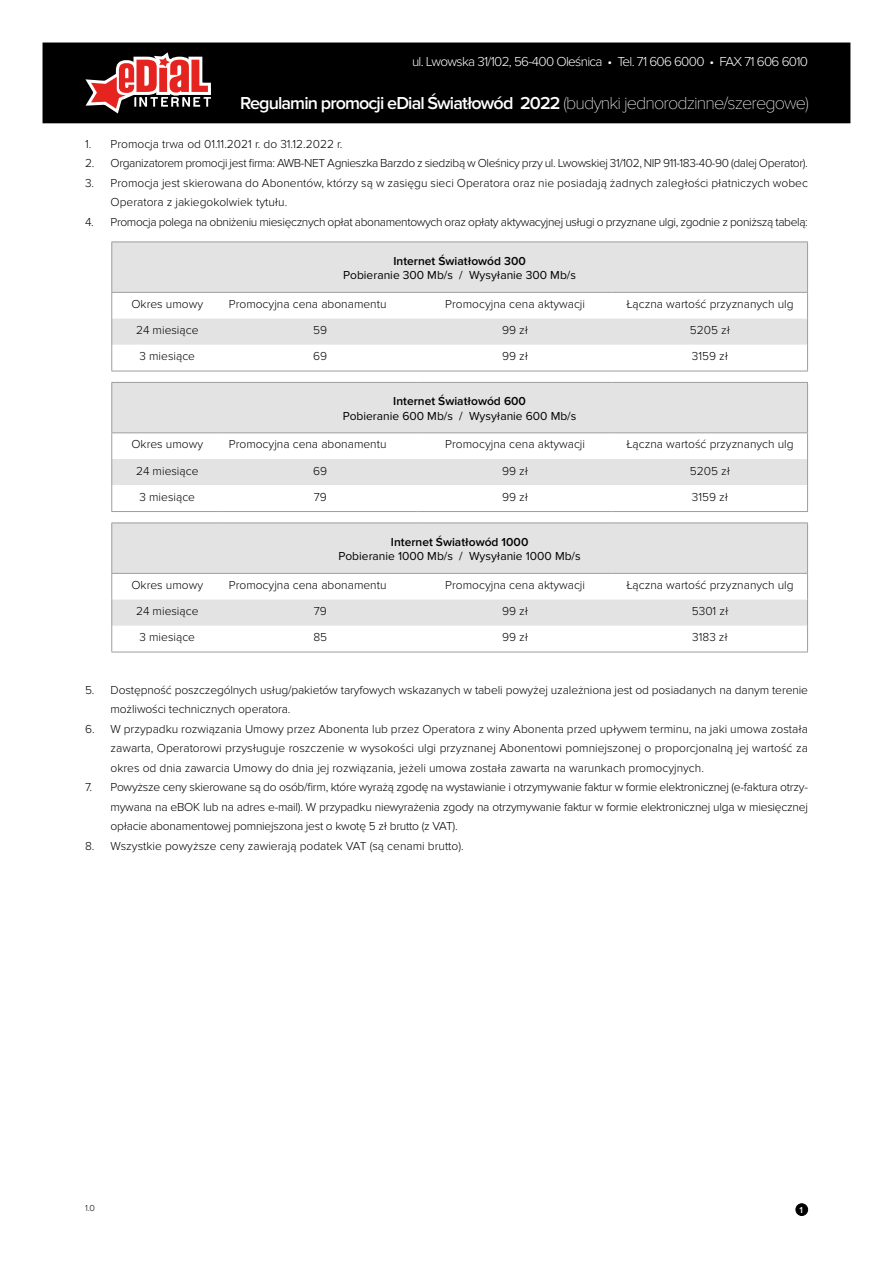
<style>
.page{position:relative;width:893px;height:1263px;background:#fff}
.page>*{position:absolute;margin:0;border:0;box-sizing:border-box;transform-origin:0 0}
.t1{font:600 18px "Proxima Nova";letter-spacing:-.05em;color:#fff}
.t2{font:300 13.5px "Proxima Nova";letter-spacing:-.05em;color:#fff}
.t3{font:300 12px/19.5px "Proxima Nova";color:#000}
.t4{font:300 12px "Proxima Nova";letter-spacing:-.03em;color:#000}
.t5{font:12px "Proxima Nova";color:#000}
.t6{font:600 12px "Proxima Nova";color:#000}
.t7{font:300 9px "Proxima Nova";color:#000}
.t8{font:600 9px "Proxima Nova";color:#fff}
.s1{font-family:"Proxima Nova T";font-weight:100}
</style>
<div class="page">
<div style="left:796px;top:1204px;width:12px;height:11px;background:#000;border-radius:50%"></div>
<div style="left:796px;top:1203px;width:12px;height:13px;border:1px solid #000;border-radius:50%"></div>
<div style="left:112px;top:243px;width:695px;height:49px;background:#e3e3e3"></div>
<hr style="left:111px;top:371px;width:112px;height:1px;background:#9d9d9c">
<hr style="left:223px;top:371px;width:195px;height:1px;background:#9d9d9c">
<hr style="left:418px;top:371px;width:195px;height:1px;background:#9d9d9c">
<hr style="left:613px;top:371px;width:195px;height:1px;background:#9d9d9c">
<svg style="left:111px;top:293px;width:697px;height:78px"></svg>
<hr style="left:111px;top:242px;width:112px;height:1px;background:#9d9d9c">
<hr style="left:111px;top:242px;width:1px;height:50px;background:#9d9d9c">
<hr style="left:223px;top:242px;width:195px;height:1px;background:#9d9d9c">
<hr style="left:418px;top:242px;width:195px;height:1px;background:#9d9d9c">
<hr style="left:613px;top:242px;width:195px;height:1px;background:#9d9d9c">
<hr style="left:807px;top:242px;width:1px;height:50px;background:#9d9d9c">
<hr style="left:111px;top:292px;width:112px;height:1px;background:#9d9d9c">
<hr style="left:223px;top:292px;width:195px;height:1px;background:#9d9d9c">
<hr style="left:418px;top:292px;width:195px;height:1px;background:#9d9d9c">
<hr style="left:613px;top:292px;width:195px;height:1px;background:#9d9d9c">
<div style="left:43px;top:43px;width:807px;height:80px;background:#000"></div>
<svg style="left:85px;top:52px;width:126px;height:62px"></svg>
<div style="left:112px;top:383px;width:695px;height:49px;background:#e3e3e3"></div>
<hr style="left:111px;top:511px;width:112px;height:1px;background:#9d9d9c">
<hr style="left:223px;top:511px;width:195px;height:1px;background:#9d9d9c">
<hr style="left:418px;top:511px;width:195px;height:1px;background:#9d9d9c">
<hr style="left:613px;top:511px;width:195px;height:1px;background:#9d9d9c">
<svg style="left:111px;top:433px;width:697px;height:78px"></svg>
<hr style="left:111px;top:382px;width:112px;height:1px;background:#9d9d9c">
<hr style="left:111px;top:383px;width:1px;height:49px;background:#9d9d9c">
<hr style="left:223px;top:382px;width:195px;height:1px;background:#9d9d9c">
<hr style="left:418px;top:382px;width:195px;height:1px;background:#9d9d9c">
<hr style="left:613px;top:382px;width:195px;height:1px;background:#9d9d9c">
<hr style="left:807px;top:383px;width:1px;height:49px;background:#9d9d9c">
<hr style="left:111px;top:432px;width:112px;height:1px;background:#9d9d9c">
<hr style="left:223px;top:432px;width:195px;height:1px;background:#9d9d9c">
<hr style="left:418px;top:432px;width:195px;height:1px;background:#9d9d9c">
<hr style="left:613px;top:432px;width:195px;height:1px;background:#9d9d9c">
<div style="left:112px;top:523px;width:695px;height:50px;background:#e3e3e3"></div>
<hr style="left:111px;top:652px;width:112px;height:1px;background:#9d9d9c">
<hr style="left:223px;top:652px;width:195px;height:1px;background:#9d9d9c">
<hr style="left:418px;top:652px;width:195px;height:1px;background:#9d9d9c">
<hr style="left:613px;top:652px;width:195px;height:1px;background:#9d9d9c">
<svg style="left:111px;top:574px;width:697px;height:78px"></svg>
<hr style="left:111px;top:522px;width:112px;height:1px;background:#9d9d9c">
<hr style="left:111px;top:523px;width:1px;height:50px;background:#9d9d9c">
<hr style="left:223px;top:522px;width:195px;height:1px;background:#9d9d9c">
<hr style="left:418px;top:522px;width:195px;height:1px;background:#9d9d9c">
<hr style="left:613px;top:522px;width:195px;height:1px;background:#9d9d9c">
<hr style="left:807px;top:523px;width:1px;height:50px;background:#9d9d9c">
<hr style="left:111px;top:573px;width:112px;height:1px;background:#9d9d9c">
<hr style="left:223px;top:573px;width:195px;height:1px;background:#9d9d9c">
<hr style="left:418px;top:573px;width:195px;height:1px;background:#9d9d9c">
<hr style="left:613px;top:573px;width:195px;height:1px;background:#9d9d9c">
<p class="t2" style="left:412px;top:54px;width:398px">ul. Lwowska 31/102, 56-400 Oleśnica • Tel. 71 606 6000 • FAX 71 606 6010</p>
<p class="t1" style="left:240px;top:93px;width:570px">Regulamin promocji eDial Światłowód 2022 <span class="s1">(budynki jednorodzinne/szeregowe)</span></p>
<p class="t3" style="left:85px;top:134px;width:259px">1. Promocja trwa od 01.11.2021 r. do 31.12.2022 r.</p>
<p class="t4" style="left:85px;top:156px;width:724px">2. Organizatorem promocji jest firma: AWB-NET Agnieszka Barzdo z siedzibą w Oleśnicy przy ul. Lwowskiej 31/102, NIP 911-183-40-90 (dalej Operator).</p>
<p class="t3" style="left:111px;top:173px;width:699px;text-indent:-26px">3. Promocja jest skierowana do Abonentów, którzy są w zasięgu sieci Operatora oraz nie posiadają żadnych zaległości płatniczych wobec<br>Operatora z jakiegokolwiek tytułu.</p>
<p class="t4" style="left:85px;top:215px;width:724px">4. Promocja polega na obniżeniu miesięcznych opłat abonamentowych oraz opłaty aktywacyjnej usługi o przyznane ulgi, zgodnie z poniższą tabelą:</p>
<p class="t6" style="left:393px;top:254px;width:134px">Internet Światłowód 300</p>
<p class="t5" style="left:343px;top:268px;width:234px">Pobieranie 300 Mb/s / Wysyłanie 300 Mb/s</p>
<p class="t3" style="left:131px;top:294px;width:73px">Okres umowy</p>
<p class="t3" style="left:229px;top:294px;width:159px">Promocyjna cena abonamentu</p>
<p class="t3" style="left:445px;top:294px;width:141px">Promocyjna cena aktywacji</p>
<p class="t3" style="left:626px;top:294px;width:169px">Łączna wartość przyznanych ulg</p>
<p class="t3" style="left:136px;top:320px;width:64px">24 miesiące</p>
<p class="t3" style="left:313px;top:320px;width:15px">59</p>
<p class="t3" style="left:502px;top:320px;width:28px">99 zł</p>
<p class="t3" style="left:690px;top:320px;width:42px">5205 zł</p>
<p class="t3" style="left:140px;top:347px;width:57px">3 miesiące</p>
<p class="t3" style="left:313px;top:347px;width:16px">69</p>
<p class="t3" style="left:502px;top:347px;width:28px">99 zł</p>
<p class="t3" style="left:692px;top:347px;width:38px">3159 zł</p>
<p class="t6" style="left:393px;top:394px;width:134px">Internet Światłowód 600</p>
<p class="t5" style="left:343px;top:409px;width:235px">Pobieranie 600 Mb/s / Wysyłanie 600 Mb/s</p>
<p class="t3" style="left:131px;top:435px;width:73px">Okres umowy</p>
<p class="t3" style="left:229px;top:435px;width:159px">Promocyjna cena abonamentu</p>
<p class="t3" style="left:445px;top:435px;width:141px">Promocyjna cena aktywacji</p>
<p class="t3" style="left:626px;top:435px;width:169px">Łączna wartość przyznanych ulg</p>
<p class="t3" style="left:136px;top:461px;width:64px">24 miesiące</p>
<p class="t3" style="left:313px;top:461px;width:16px">69</p>
<p class="t3" style="left:502px;top:461px;width:28px">99 zł</p>
<p class="t3" style="left:690px;top:461px;width:42px">5205 zł</p>
<p class="t3" style="left:140px;top:487px;width:57px">3 miesiące</p>
<p class="t3" style="left:314px;top:487px;width:15px">79</p>
<p class="t3" style="left:502px;top:487px;width:28px">99 zł</p>
<p class="t3" style="left:692px;top:487px;width:38px">3159 zł</p>
<p class="t6" style="left:391px;top:535px;width:139px">Internet Światłowód 1000</p>
<p class="t5" style="left:339px;top:549px;width:244px">Pobieranie 1000 Mb/s / Wysyłanie 1000 Mb/s</p>
<p class="t3" style="left:131px;top:575px;width:73px">Okres umowy</p>
<p class="t3" style="left:229px;top:575px;width:159px">Promocyjna cena abonamentu</p>
<p class="t3" style="left:445px;top:575px;width:141px">Promocyjna cena aktywacji</p>
<p class="t3" style="left:626px;top:575px;width:169px">Łączna wartość przyznanych ulg</p>
<p class="t3" style="left:136px;top:601px;width:64px">24 miesiące</p>
<p class="t3" style="left:314px;top:601px;width:15px">79</p>
<p class="t3" style="left:502px;top:601px;width:28px">99 zł</p>
<p class="t3" style="left:692px;top:601px;width:38px">5301 zł</p>
<p class="t3" style="left:140px;top:628px;width:57px">3 miesiące</p>
<p class="t3" style="left:313px;top:628px;width:15px">85</p>
<p class="t3" style="left:502px;top:628px;width:28px">99 zł</p>
<p class="t3" style="left:692px;top:628px;width:37px">3183 zł</p>
<p class="t3" style="left:111px;top:680px;width:699px;text-indent:-26px">5. Dostępność poszczególnych usług/pakietów taryfowych wskazanych w tabeli powyżej uzależniona jest od posiadanych na danym terenie możliwości technicznych operatora.</p>
<p class="t3" style="left:111px;top:719px;width:699px;text-align:justify;text-indent:-26px">6. W przypadku rozwiązania Umowy przez Abonenta lub przez Operatora z winy Abonenta przed upływem terminu, na jaki umowa została zawarta, Operatorowi przysługuje roszczenie w wysokości ulgi przyznanej Abonentowi pomniejszonej o proporcjonalną jej wartość za okres od dnia zawarcia Umowy do dnia jej rozwiązania, jeżeli umowa została zawarta na warunkach promocyjnych.</p>
<p class="t3" style="left:111px;top:777px;width:699px;text-align:justify;text-indent:-26px">7. Powyższe ceny skierowane są do osób/firm, które wyrażą zgodę na wystawianie i otrzymywanie faktur w formie elektronicznej (e-faktura otrzy&shy;mywana na eBOK lub na adres e-mail). W przypadku niewyrażenia zgody na otrzymywanie faktur w formie elektronicznej ulga w miesięcznej opłacie abonamentowej pomniejszona jest o kwotę 5 zł brutto (z VAT).</p>
<p class="t3" style="left:85px;top:836px;width:380px">8. Wszystkie powyższe ceny zawierają podatek VAT (są cenami brutto).</p>
<p class="t7" style="left:85px;top:1202px;width:11px">1.0</p>
<p class="t8" style="left:800px;top:1204px;width:5px">1</p>
</div>
